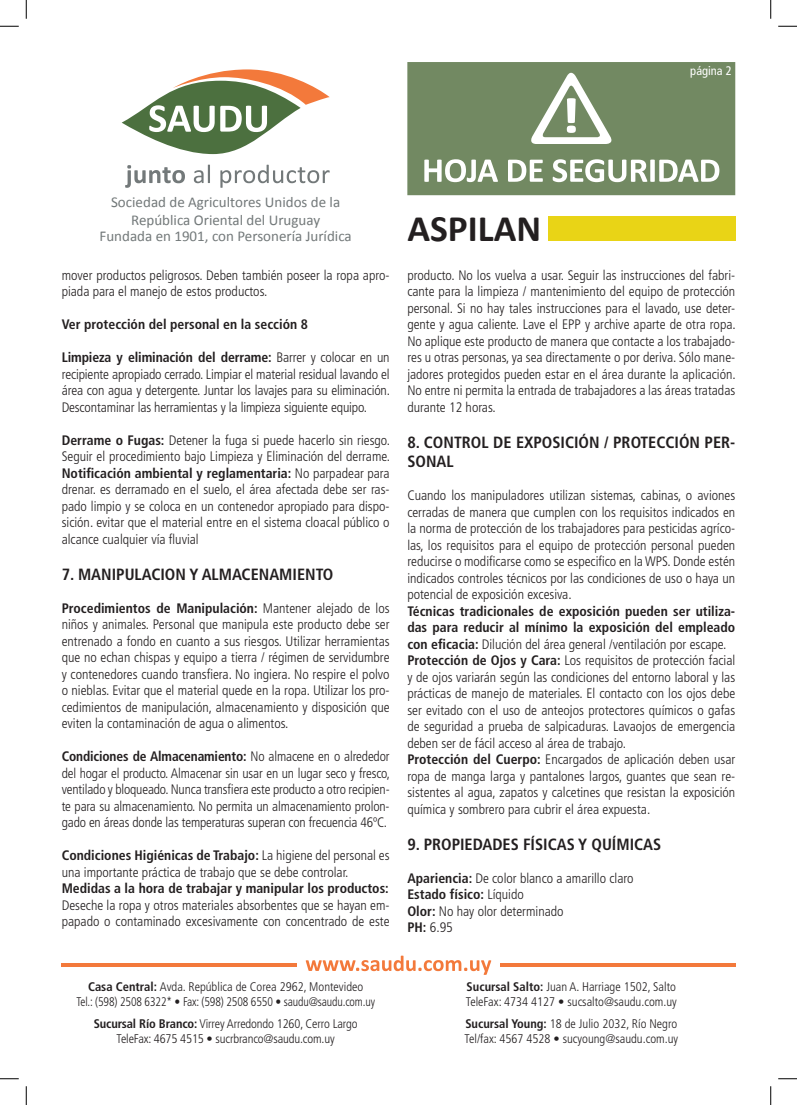
<style>
.page{position:relative;width:797px;height:1105px;background:#fff}
.page>*{position:absolute;margin:0;border:0;box-sizing:border-box;transform-origin:0 0}
.t1{font:700 37.5px "Calibri";color:#231f20}
.t2{font:700 condensed 16.25px/19.5px "Frutiger LT Std";color:#231f20}
.t3{font:15px/18px "Calibri";color:#73797a;text-align:center}
.t4{font:300 condensed 13.75px/16.5px "Frutiger LT Std";color:#231f20;text-align:justify}
.t5{font:700 condensed 13.75px "Frutiger LT Std";color:#231f20}
.t6{font:300 condensed 12.5px/15px "Frutiger LT Std";color:#231f20;text-align:center}
.t7{font:condensed 12.5px "Frutiger LT Std";color:#fff}
.s1{font-weight:700}
</style>
<div class="page">
<svg style="left:407px;top:62px;width:328px;height:133px;background:#829674"></svg>
<svg style="left:125px;top:165px;width:60px;height:23px"></svg>
<svg style="left:194px;top:165px;width:16px;height:18px"></svg>
<svg style="left:220px;top:165px;width:110px;height:23px"></svg>
<svg style="left:122px;top:69px;width:208px;height:85px"></svg>
<div style="left:548px;top:217px;width:187px;height:24px;background:#e9d416"></div>
<svg style="left:62px;top:963px;width:235px;height:4px"></svg>
<svg style="left:500px;top:963px;width:235px;height:4px"></svg>
<svg style="left:306px;top:956px;width:185px;height:19px"></svg>
<svg style="left:0;top:25px;width:19px;height:2px"></svg>
<svg style="left:778px;top:25px;width:19px;height:2px"></svg>
<svg style="left:0;top:1078px;width:19px;height:1px"></svg>
<svg style="left:778px;top:1078px;width:19px;height:1px"></svg>
<svg style="left:25px;top:0;width:2px;height:19px"></svg>
<svg style="left:25px;top:1086px;width:2px;height:19px"></svg>
<svg style="left:770px;top:0;width:1px;height:19px"></svg>
<svg style="left:770px;top:1086px;width:1px;height:19px"></svg>
<p class="t7" style="left:690px;top:63px;width:43px">página 2</p>
<p class="t3" style="left:111px;top:192px;width:231px">Sociedad de Agricultores Unidos de la<br>República Oriental del Uruguay</p>
<p class="t3" style="left:99px;top:226px;width:254px">Fundada en 1901, con Personería Jurídica</p>
<p class="t4" style="left:62px;top:267px;width:329px">mover productos peligrosos. Deben también poseer la ropa apro&shy;piada para el manejo de estos productos.</p>
<p class="t5" style="left:62px;top:316px;width:248px">Ver protección del personal en la sección 8</p>
<p class="t4" style="left:62px;top:349px;width:330px"><span class="s1">Limpieza y eliminación del derrame:</span> Barrer y colocar en un recipiente apropiado cerrado. Limpiar el material residual lavando el área con agua y detergente. Juntar los lavajes para su eliminación.<br>Descontaminar las herramientas y la limpieza siguiente equipo.</p>
<p class="t4" style="left:62px;top:432px;width:330px"><span class="s1">Derrame o Fugas:</span> Detener la fuga si puede hacerlo sin riesgo.<br>Seguir el procedimiento bajo Limpieza y Eliminación del derrame.<br><span class="s1">Notificación ambiental y reglamentaria:</span> No parpadear para drenar. es derramado en el suelo, el área afectada debe ser ras&shy;pado limpio y se coloca en un contenedor apropiado para dispo&shy;sición. evitar que el material entre en el sistema cloacal público o alcance cualquier vía fluvial</p>
<p class="t2" style="left:62px;top:564px;width:273px">7. MANIPULACION Y ALMACENAMIENTO</p>
<p class="t4" style="left:62px;top:600px;width:329px"><span class="s1">Procedimientos de Manipulación:</span> Mantener alejado de los niños y animales. Personal que manipula este producto debe ser entrenado a fondo en cuanto a sus riesgos. Utilizar herramientas que no echan chispas y equipo a tierra / régimen de servidumbre y contenedores cuando transfiera. No ingiera. No respire el polvo o nieblas. Evitar que el material quede en la ropa. Utilizar los pro&shy;cedimientos de manipulación, almacenamiento y disposición que eviten la contaminación de agua o alimentos.</p>
<p class="t4" style="left:62px;top:748px;width:330px"><span class="s1">Condiciones de Almacenamiento:</span> No almacene en o alrededor del hogar el producto. Almacenar sin usar en un lugar seco y fresco, ventilado y bloqueado. Nunca transfiera este producto a otro recipien&shy;te para su almacenamiento. No permita un almacenamiento prolon&shy;gado en áreas donde las temperaturas superan con frecuencia 46ºC.</p>
<p class="t4" style="left:62px;top:847px;width:329px"><span class="s1">Condiciones Higiénicas de Trabajo:</span> La higiene del personal es una importante práctica de trabajo que se debe controlar.</p>
<p class="t5" style="left:62px;top:880px;width:328px">Medidas a la hora de trabajar y manipular los productos:</p>
<p class="t4" style="left:62px;top:897px;width:329px">Deseche la ropa y otros materiales absorbentes que se hayan em&shy;papado o contaminado excesivamente con concentrado de este</p>
<h1 class="t1" style="left:407px;top:205px;width:135px">ASPILAN</h1>
<p class="t4" style="left:407px;top:267px;width:330px">producto. No los vuelva a usar. Seguir las instrucciones del fabri&shy;cante para la limpieza / mantenimiento del equipo de protección personal. Si no hay tales instrucciones para el lavado, use deter&shy;gente y agua caliente. Lave el EPP y archive aparte de otra ropa.<br>No aplique este producto de manera que contacte a los trabajado&shy;res u otras personas, ya sea directamente o por deriva. Sólo mane&shy;jadores protegidos pueden estar en el área durante la aplicación.<br>No entre ni permita la entrada de trabajadores a las áreas tratadas durante 12 horas.</p>
<p class="t2" style="left:407px;top:432px;width:329px">8. CONTROL DE EXPOSICIÓN / PROTECCIÓN PER-<br>SONAL</p>
<p class="t4" style="left:407px;top:487px;width:329px">Cuando los manipuladores utilizan sistemas, cabinas, o aviones cerradas de manera que cumplen con los requisitos indicados en la norma de protección de los trabajadores para pesticidas agríco&shy;las, los requisitos para el equipo de protección personal pueden reducirse o modificarse como se especifico en la WPS. Donde estén indicados controles técnicos por las condiciones de uso o haya un potencial de exposición excesiva.</p>
<p class="t4" style="left:407px;top:603px;width:329px;text-align:left"><span class="s1">Técnicas tradicionales de exposición pueden ser utiliza&shy;das para reducir al mínimo la exposición del empleado con eficacia:</span> Dilución del área general /ventilación por escape.<br><span class="s1">Protección de Ojos y Cara:</span> Los requisitos de protección facial y de ojos variarán según las condiciones del entorno laboral y las prácticas de manejo de materiales. El contacto con los ojos debe ser evitado con el uso de anteojos protectores químicos o gafas de seguridad a prueba de salpicaduras. Lavaojos de emergencia deben ser de fácil acceso al área de trabajo.<br><span class="s1">Protección del Cuerpo:</span> Encargados de aplicación deben usar ropa de manga larga y pantalones largos, guantes que sean re&shy;sistentes al agua, zapatos y calcetines que resistan la exposición química y sombrero para cubrir el área expuesta.</p>
<p class="t2" style="left:407px;top:834px;width:255px">9. PROPIEDADES FÍSICAS Y QUÍMICAS</p>
<p class="t4" style="left:407px;top:870px;width:228px;text-align:left"><span class="s1">Apariencia:</span> De color blanco a amarillo claro<br><span class="s1">Estado físico:</span> Líquido<br><span class="s1">Olor:</span> No hay olor determinado<br><span class="s1">PH:</span> 6.95</p>
<p class="t6" style="left:76px;top:979px;width:300px"><span class="s1">Casa Central:</span> Avda. República de Corea 2962, Montevideo<br>Tel.: (598) 2508 6322* • Fax: (598) 2508 6550 • saudu@saudu.com.uy</p>
<p class="t6" style="left:94px;top:1016px;width:265px"><span class="s1">Sucursal Río Branco:</span> Virrey Arredondo 1260, Cerro Largo<br>TeleFax: 4675 4515 • sucrbranco@saudu.com.uy</p>
<p class="t6" style="left:466px;top:979px;width:212px;text-align:left"><span class="s1">Sucursal Salto:</span> Juan A. Harriage 1502, Salto<br>TeleFax: 4734 4127 • sucsalto@saudu.com.uy</p>
<p class="t6" style="left:464px;top:1016px;width:215px;text-align:left"><span class="s1">Sucursal Young:</span> 18 de Julio 2032, Río Negro<br>Tel/fax: 4567 4528 • sucyoung@saudu.com.uy</p>
</div>
